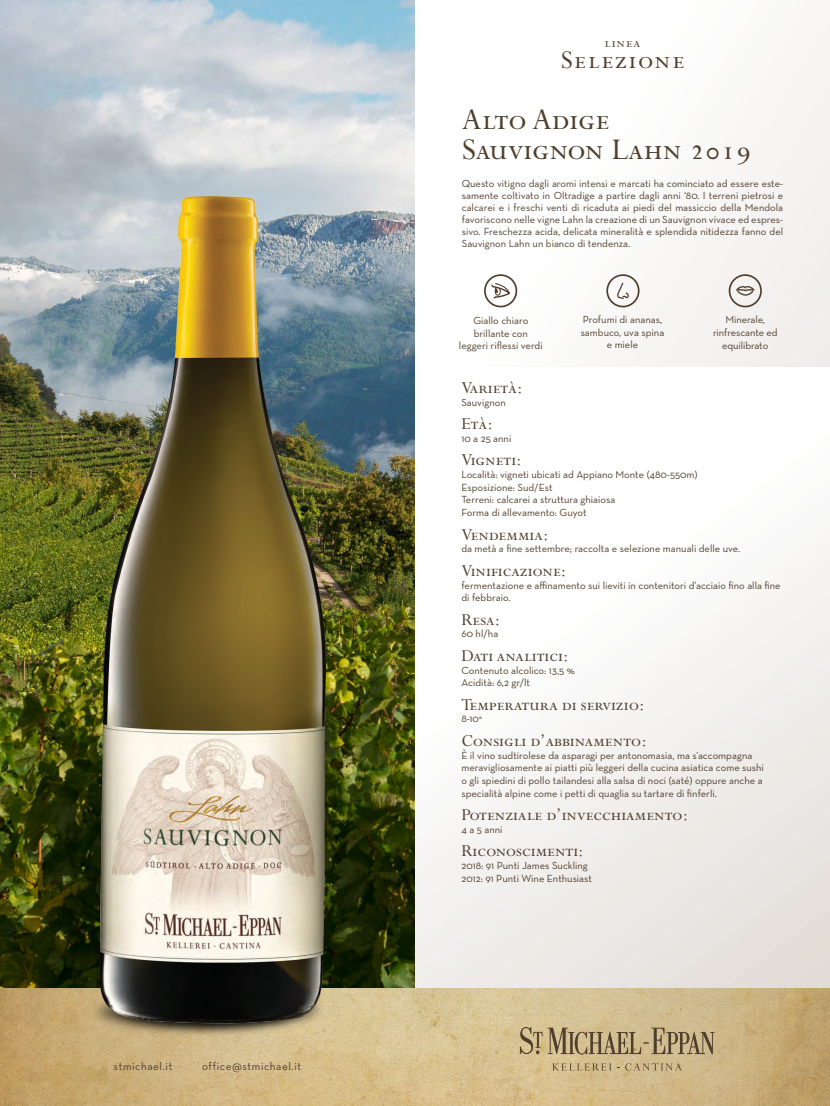
<style>
.page{position:relative;width:830px;height:1106px;background:#fff}
.page>*{position:absolute;margin:0;border:0;box-sizing:border-box;transform-origin:0 0}
.t1{font:33.75px "Perpetua SC";color:#513f2e}
.t2{font:28.5px "Perpetua SC";letter-spacing:.06em;color:#513f2e}
.t3{font:18.75px "Perpetua SC";color:#513f2e}
.t4{font:15.3px "Perpetua SC";letter-spacing:.06em;color:#513f2e}
.t5{font:11.25px "Neutra Text";letter-spacing:.05em;color:#513f2e}
.t6{font:10.5px/12.8px "Neutra Text";color:#513f2e}
</style>
<div class="page">
<div style="left:415px;top:367px;width:414px;height:621px;background:linear-gradient(to bottom,#fff,#eae6e3)"></div>
<img style="left:0;top:0;width:415px;height:988px">
<svg style="left:0;top:988px;width:415px;height:118px;background:#ccb17b"></svg>
<svg style="left:415px;top:988px;width:414px;height:118px;background:#d0b888"></svg>
<svg style="left:519px;top:1027px;width:195px;height:28px;background:#af9b74"></svg>
<svg style="left:552px;top:1063px;width:59px;height:7px"></svg>
<svg style="left:625px;top:1063px;width:56px;height:7px"></svg>
<img style="left:63px;top:935px;width:295px;height:155px">
<img style="left:70px;top:147px;width:291px;height:880px">
<svg style="left:606px;top:274px;width:33px;height:33px"></svg>
<svg style="left:728px;top:274px;width:33px;height:33px"></svg>
<svg style="left:484px;top:274px;width:33px;height:33px"></svg>
<p class="t5" style="left:114px;top:1060px;width:60px">stmichael.it</p>
<p class="t5" style="left:202px;top:1060px;width:101px">office@stmichael.it</p>
<p class="t4" style="left:604px;top:35px;width:38px">linea</p>
<p class="t2" style="left:560px;top:45px;width:125px">Selezione</p>
<p class="t1" style="left:461px;top:102px;width:149px">Alto Adige</p>
<p class="t1" style="left:461px;top:132px;width:291px">Sauvignon Lahn 2019</p>
<p class="t6" style="left:461px;top:177px;width:323px;line-height:12px;text-align:justify">Questo vitigno dagli aromi intensi e marcati ha cominciato ad essere este&shy;samente coltivato in Oltradige a partire dagli anni ‘80. I terreni pietrosi e calcarei e i freschi venti di ricaduta ai piedi del massiccio della Mendola favoriscono nelle vigne Lahn la creazione di un Sauvignon vivace ed espres&shy;sivo. Freschezza acida, delicata mineralità e splendida nitidezza fanno del Sauvignon Lahn un bianco di tendenza.</p>
<p class="t6" style="left:459px;top:314px;width:85px;text-align:center">Giallo chiaro brillante con leggeri riflessi verdi</p>
<p class="t6" style="left:580px;top:313px;width:85px;text-align:center">Profumi di ananas, sambuco, uva spina e miele</p>
<p class="t6" style="left:712px;top:313px;width:66px;text-align:center">Minerale, rinfrescante ed equilibrato</p>
<p class="t3" style="left:461px;top:378px;width:63px">Varietà:</p>
<p class="t6" style="left:461px;top:396px;width:46px">Sauvignon</p>
<p class="t3" style="left:461px;top:414px;width:33px">Età:</p>
<p class="t6" style="left:461px;top:432px;width:51px">10 a 25 anni</p>
<p class="t3" style="left:461px;top:450px;width:62px">Vigneti:</p>
<p class="t6" style="left:461px;top:468px;width:237px">Località: vigneti ubicati ad Appiano Monte (480-550m)</p>
<p class="t6" style="left:461px;top:481px;width:93px">Esposizione: Sud/Est</p>
<p class="t6" style="left:461px;top:493px;width:155px">Terreni: calcarei a struttura ghiaiosa</p>
<p class="t6" style="left:461px;top:506px;width:127px">Forma di allevamento: Guyot</p>
<p class="t3" style="left:461px;top:524px;width:89px">Vendemmia:</p>
<p class="t6" style="left:461px;top:542px;width:280px">da metà a fine settembre; raccolta e selezione manuali delle uve.</p>
<p class="t3" style="left:461px;top:561px;width:106px">Vinificazione:</p>
<p class="t6" style="left:461px;top:578px;width:321px">fermentazione e affinamento sui lieviti in contenitori d’acciaio fino alla fine di febbraio.</p>
<p class="t3" style="left:461px;top:610px;width:40px">Resa:</p>
<p class="t6" style="left:461px;top:627px;width:38px">60 hl/ha</p>
<p class="t3" style="left:461px;top:646px;width:108px">Dati analitici:</p>
<p class="t6" style="left:461px;top:663px;width:115px">Contenuto alcolico: 13,5 %<br>Acidità: 6,2 gr/lt</p>
<p class="t3" style="left:461px;top:695px;width:185px">Temperatura di servizio:</p>
<p class="t6" style="left:461px;top:712px;width:22px">8-10°</p>
<p class="t3" style="left:461px;top:731px;width:187px">Consigli d’abbinamento:</p>
<p class="t6" style="left:461px;top:748px;width:304px">È il vino sudtirolese da asparagi per antonomasia, ma s’accompagna meravigliosamente ai piatti più leggeri della cucina asiatica come sushi o gli spiedini di pollo tailandesi alla salsa di noci (saté) oppure anche a specialità alpine come i petti di quaglia su tartare di finferli.</p>
<p class="t3" style="left:461px;top:805px;width:228px">Potenziale d’invecchiamento:</p>
<p class="t6" style="left:461px;top:823px;width:43px">4 a 5 anni</p>
<p class="t3" style="left:461px;top:841px;width:124px">Riconoscimenti:</p>
<p class="t6" style="left:461px;top:859px;width:128px">2018: 91 Punti James Suckling</p>
<p class="t6" style="left:461px;top:872px;width:132px">2012: 91 Punti Wine Enthusiast</p>
</div>
